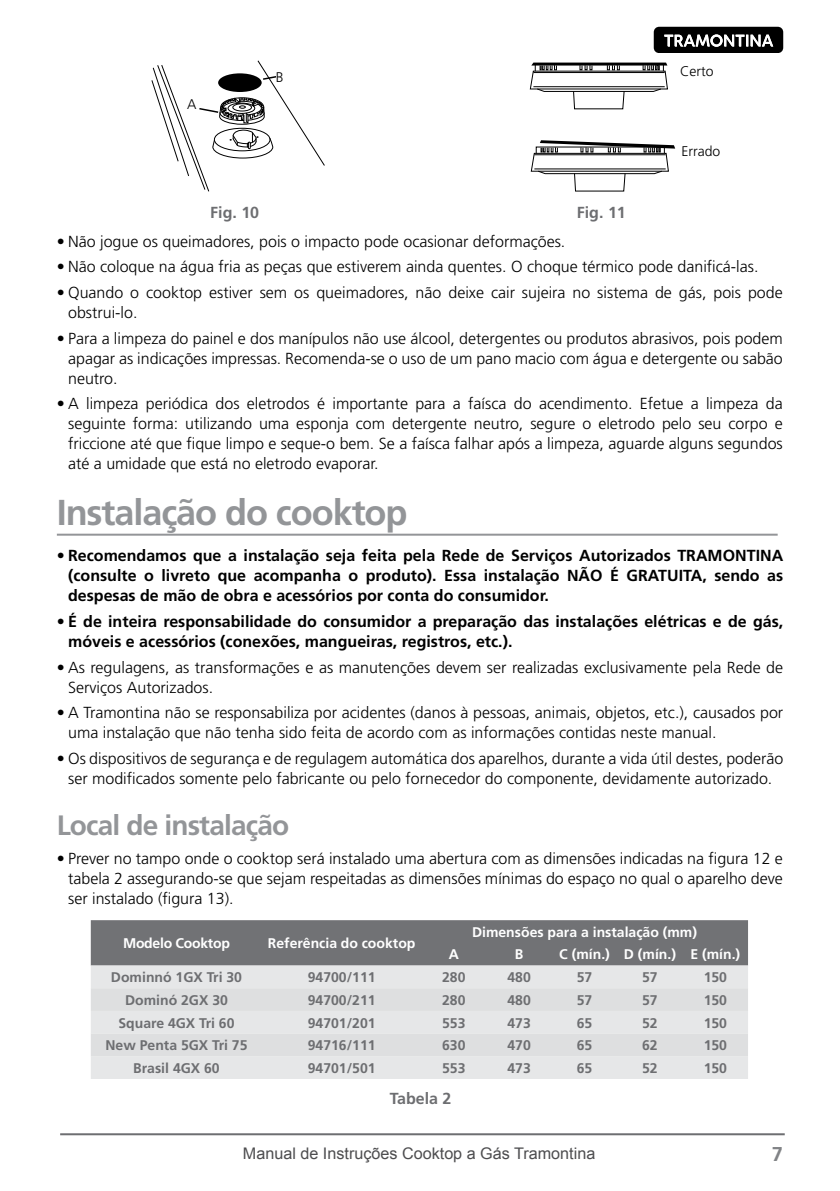
<style>
.page{position:relative;width:840px;height:1191px;background:#fff}
.page>*{position:absolute;margin:0;border:0;box-sizing:border-box;transform-origin:0 0}
.t1{font:700 36px "Frutiger";letter-spacing:-.03em;color:#939598}
.t2{font:700 28px "Frutiger";letter-spacing:-.03em;color:#939598}
.t3{font:25.2px "Myriad Pro";letter-spacing:-.005em;color:#000}
.t4{font:700 20px "Frutiger";color:#818386}
.t5{font:300 16px/20px "Frutiger";color:#000}
.t6{font:700 16px/20px "Frutiger";color:#000;text-align:justify}
.t7{font:16px "Arial";color:#4d4d4f}
.t8{font:700 16px "Frutiger";color:#6d6e71}
.t9{font:700 14px "Frutiger";color:#6d6e71}
.t10{font:700 14px "Frutiger";color:#fff}
.t11{font:300 14px "Frutiger";color:#000}
.t12{font:700 14px "Frutiger";letter-spacing:-.02em;color:#fff}
</style>
<div class="page">
<svg style="left:653px;top:27px;width:129px;height:26px;background:#363636"></svg>
<hr style="left:60px;top:1133px;width:724px;height:2px;background:#6d6e71">
<svg style="left:529px;top:63px;width:138px;height:46px"></svg>
<svg style="left:530px;top:140px;width:144px;height:52px"></svg>
<svg style="left:151px;top:60px;width:174px;height:132px"></svg>
<div style="left:187px;top:99px;width:11px;height:13px;background:#fff"></div>
<div style="left:276px;top:71px;width:11px;height:13px;background:#fff"></div>
<hr style="left:57px;top:533px;width:720px;height:2px;background:#939598">
<div style="left:91px;top:920px;width:656px;height:45px;background:#717275"></div>
<div style="left:91px;top:965px;width:656px;height:114px;background:#e6e7e8"></div>
<div style="left:91px;top:988px;width:656px;height:68px;background:#dedfe0"></div>
<p class="t11" style="left:187px;top:96px;width:11px">A</p>
<p class="t11" style="left:276px;top:69px;width:9px">B</p>
<p class="t8" style="left:210px;top:203px;width:50px">Fig. 10</p>
<p class="t8" style="left:576px;top:202px;width:50px">Fig. 11</p>
<h3 class="t3" style="left:684px;top:59px;width:59px">Certo</h3>
<p class="t11" style="left:680px;top:63px;width:35px">Certo</p>
<p class="t11" style="left:681px;top:143px;width:40px">Errado</p>
<p class="t5" style="left:57px;top:231px;width:510px">• Não jogue os queimadores, pois o impacto pode ocasionar deformações.</p>
<p class="t5" style="left:57px;top:257px;width:702px">• Não coloque na água fria as peças que estiverem ainda quentes. O choque térmico pode danificá-las.</p>
<p class="t5" style="left:68px;top:283px;width:715px;text-indent:-11px">• Quando o cooktop estiver sem os queimadores, não deixe cair sujeira no sistema de gás, pois pode obstrui-lo.</p>
<p class="t5" style="left:68px;top:328px;width:715px;text-align:justify;text-indent:-11px">• Para a limpeza do painel e dos manípulos não use álcool, detergentes ou produtos abrasivos, pois podem apagar as indicações impressas. Recomenda-se o uso de um pano macio com água e detergente ou sabão neutro.</p>
<p class="t5" style="left:68px;top:394px;width:715px;text-align:justify;text-indent:-11px">• A limpeza periódica dos eletrodos é importante para a faísca do acendimento. Efetue a limpeza da seguinte forma: utilizando uma esponja com detergente neutro, segure o eletrodo pelo seu corpo e friccione até que fique limpo e seque-o bem. Se a faísca falhar após a limpeza, aguarde alguns segundos até a umidade que está no eletrodo evaporar.</p>
<h1 class="t1" style="left:57px;top:491px;width:352px">Instalação do cooktop</h1>
<p class="t6" style="left:68px;top:546px;width:716px;text-indent:-11px">• Recomendamos que a instalação seja feita pela Rede de Serviços Autorizados TRAMONTINA (consulte o livreto que acompanha o produto). Essa instalação NÃO É GRATUITA, sendo as despesas de mão de obra e acessórios por conta do consumidor.</p>
<p class="t6" style="left:68px;top:611px;width:716px;text-indent:-11px">• É de inteira responsabilidade do consumidor a preparação das instalações elétricas e de gás, móveis e acessórios (conexões, mangueiras, registros, etc.).</p>
<p class="t5" style="left:68px;top:657px;width:716px;text-indent:-11px">• As regulagens, as transformações e as manutenções devem ser realizadas exclusivamente pela Rede de<br>Serviços Autorizados.</p>
<p class="t5" style="left:68px;top:703px;width:716px;text-indent:-11px">• A Tramontina não se responsabiliza por acidentes (danos à pessoas, animais, objetos, etc.), causados por uma instalação que não tenha sido feita de acordo com as informações contidas neste manual.</p>
<p class="t5" style="left:57px;top:749px;width:727px;text-align:center">• Os dispositivos de segurança e de regulagem automática dos aparelhos, durante a vida útil destes, poderão ser modificados somente pelo fabricante ou pelo fornecedor do componente, devidamente autorizado.</p>
<h2 class="t2" style="left:57px;top:809px;width:234px">Local de instalação</h2>
<p class="t5" style="left:68px;top:849px;width:716px;text-align:justify;text-indent:-11px">• Prever no tampo onde o cooktop será instalado uma abertura com as dimensões indicadas na figura 12 e tabela 2 assegurando-se que sejam respeitadas as dimensões mínimas do espaço no qual o aparelho deve ser instalado (figura 13).</p>
<p class="t12" style="left:123px;top:935px;width:108px">Modelo Cooktop</p>
<p class="t10" style="left:268px;top:935px;width:149px">Referência do cooktop</p>
<p class="t10" style="left:472px;top:923px;width:226px">Dimensões para a instalação (mm)</p>
<p class="t10" style="left:448px;top:946px;width:12px">A</p>
<p class="t10" style="left:514px;top:946px;width:10px">B</p>
<p class="t10" style="left:559px;top:946px;width:182px">C (mín.) D (mín.) E (mín.)</p>
<p class="t9" style="left:111px;top:969px;width:132px">Dominnó 1GX Tri 30</p>
<p class="t9" style="left:307px;top:969px;width:69px">94700/111</p>
<p class="t9" style="left:442px;top:969px;width:25px">280</p>
<p class="t9" style="left:507px;top:969px;width:25px">480</p>
<p class="t9" style="left:576px;top:969px;width:17px">57</p>
<p class="t9" style="left:641px;top:969px;width:17px">57</p>
<p class="t9" style="left:703px;top:969px;width:25px">150</p>
<p class="t9" style="left:125px;top:991px;width:104px">Dominó 2GX 30</p>
<p class="t9" style="left:307px;top:991px;width:69px">94700/211</p>
<p class="t9" style="left:442px;top:991px;width:25px">280</p>
<p class="t9" style="left:507px;top:991px;width:25px">480</p>
<p class="t9" style="left:576px;top:991px;width:17px">57</p>
<p class="t9" style="left:641px;top:991px;width:17px">57</p>
<p class="t9" style="left:703px;top:991px;width:25px">150</p>
<p class="t9" style="left:118px;top:1014px;width:117px">Square 4GX Tri 60</p>
<p class="t9" style="left:307px;top:1014px;width:69px">94701/201</p>
<p class="t9" style="left:442px;top:1014px;width:25px">553</p>
<p class="t9" style="left:507px;top:1014px;width:25px">473</p>
<p class="t9" style="left:576px;top:1014px;width:17px">65</p>
<p class="t9" style="left:641px;top:1014px;width:17px">52</p>
<p class="t9" style="left:703px;top:1014px;width:25px">150</p>
<p class="t9" style="left:105px;top:1037px;width:143px">New Penta 5GX Tri 75</p>
<p class="t9" style="left:307px;top:1037px;width:69px">94716/111</p>
<p class="t9" style="left:442px;top:1037px;width:25px">630</p>
<p class="t9" style="left:507px;top:1037px;width:25px">470</p>
<p class="t9" style="left:576px;top:1037px;width:17px">65</p>
<p class="t9" style="left:641px;top:1037px;width:17px">62</p>
<p class="t9" style="left:703px;top:1037px;width:25px">150</p>
<p class="t9" style="left:133px;top:1059px;width:88px">Brasil 4GX 60</p>
<p class="t9" style="left:307px;top:1059px;width:69px">94701/501</p>
<p class="t9" style="left:442px;top:1059px;width:25px">553</p>
<p class="t9" style="left:507px;top:1059px;width:25px">473</p>
<p class="t9" style="left:576px;top:1059px;width:17px">65</p>
<p class="t9" style="left:641px;top:1059px;width:17px">52</p>
<p class="t9" style="left:703px;top:1059px;width:25px">150</p>
<p class="t8" style="left:390px;top:1089px;width:63px">Tabela 2</p>
<p class="t7" style="left:243px;top:1143px;width:354px">Manual de Instruções Cooktop a Gás Tramontina</p>
<p class="t4" style="left:771px;top:1142px;width:13px">7</p>
</div>
